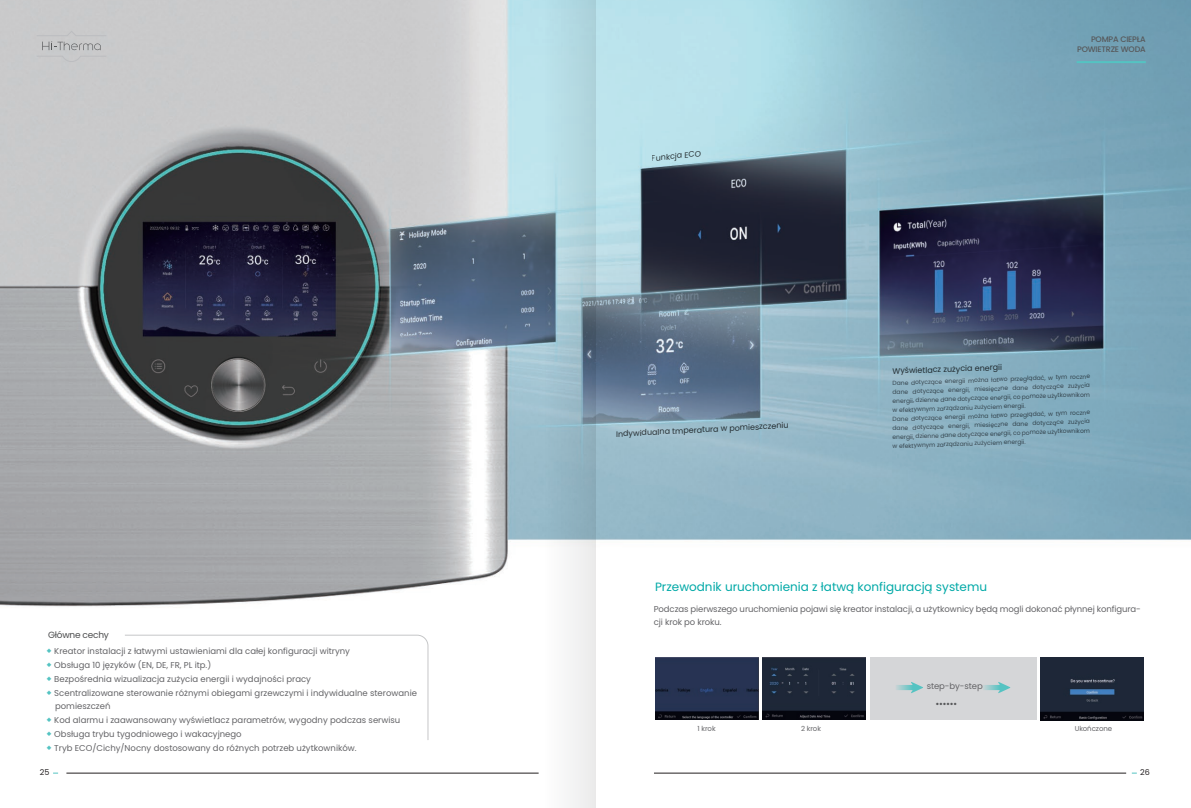
<style>
.page{position:relative;width:1191px;height:808px;background:#fff}
.page>*{position:absolute;margin:0;border:0;box-sizing:border-box;transform-origin:0 0}
.t1{font:19px "Poppins";color:#57585a}
.t2{font:12px "Poppins";color:#00a9a7}
.t3{font:9px "Poppins";letter-spacing:-.025em;color:#4b4c4d}
.t4{font:8.5px/13px "Poppins";color:#636366}
.t5{font:8px "Poppins";color:#3e3e3f}
.t6{font:500 8px/9.6px "Poppins";letter-spacing:-.025em;color:#57585a;text-align:right}
.t7{font:8px "Poppins";color:#231f20}
.t8{font:7px "Poppins";letter-spacing:-.01em;color:#636366}
.t9{font:6px "Poppins";color:#636366}
.s1{font-family:"FZLTHJW GB1 0";font-size:6px;color:#54c3c2}
</style>
<div class="page">
<div style="left:870px;top:657px;width:166px;height:63px;background:#d5d6d8"></div>
<img style="left:0;top:0;width:1191px;height:645px">
<svg style="left:36px;top:56px;width:71px;height:6px"></svg>
<svg style="left:36px;top:31px;width:71px;height:19px"></svg>
<hr style="left:66px;top:773px;width:472px;height:1px;background:#231f20">
<hr style="left:654px;top:773px;width:472px;height:1px;background:#231f20">
<svg style="left:125px;top:635px;width:303px;height:105px"></svg>
<img style="left:655px;top:657px;width:103px;height:62px">
<img style="left:762px;top:657px;width:104px;height:62px">
<img style="left:1040px;top:657px;width:103px;height:63px">
<svg style="left:983px;top:682px;width:27px;height:11px"></svg>
<svg style="left:896px;top:682px;width:27px;height:11px"></svg>
<hr style="left:1076px;top:61px;width:69px;height:2px;background:#54c3c2">
<svg style="left:544px;top:0;width:52px;height:808px"></svg>
<p class="t5" style="left:651px;top:154px;width:51px;rotate:-6deg">Funkcja ECO</p>
<p class="t5" style="left:615px;top:429px;width:174px;rotate:-3deg">Indywidualna tmperatura w pomieszczeniu</p>
<p class="t6" style="left:1077px;top:34px;width:70px">POMPA CIEPŁA<br>POWIETRZE WODA</p>
<p class="t5" style="left:892px;top:366px;width:111px;rotate:-2deg">Wyświetlacz zużycia energii</p>
<p class="t9" style="left:892px;top:380px;width:199px;rotate:-2deg">Dane dotyczące energii można łatwo przeglądać, w tym roczne</p>
<p class="t9" style="left:892px;top:389px;width:199px;rotate:-2deg">dane dotyczące energii, miesięczne dane dotyczące zużycia</p>
<p class="t9" style="left:892px;top:398px;width:199px;rotate:-2deg">energii, dzienne dane dotyczące energii, co pomoże użytkownikom</p>
<p class="t9" style="left:892px;top:407px;width:135px;rotate:-2deg">w efektywnym zarządzaniu zużyciem energii.</p>
<p class="t9" style="left:892px;top:416px;width:199px;rotate:-2deg">Dane dotyczące energii można łatwo przeglądać, w tym roczne</p>
<p class="t9" style="left:892px;top:425px;width:199px;rotate:-2deg">dane dotyczące energii, miesięczne dane dotyczące zużycia</p>
<p class="t9" style="left:892px;top:434px;width:199px;rotate:-2deg">energii, dzienne dane dotyczące energii, co pomoże użytkownikom</p>
<p class="t9" style="left:892px;top:443px;width:135px;rotate:-2deg">w efektywnym zarządzaniu zużyciem energii.</p>
<h2 class="t2" style="left:655px;top:580px;width:333px">Przewodnik uruchomienia z łatwą konfiguracją systemu</h2>
<p class="t3" style="left:48px;top:629px;width:63px">Główne cechy</p>
<p class="t4" style="left:46px;top:644px;width:305px"><span class="s1">◆</span> Kreator instalacji z łatwymi ustawieniami dla całej konfiguracji witryny</p>
<p class="t4" style="left:46px;top:658px;width:167px"><span class="s1">◆</span> Obsługa 10 języków (EN, DE, FR, PL itp.)</p>
<p class="t4" style="left:46px;top:672px;width:266px"><span class="s1">◆</span> Bezpośrednia wizualizacja zużycia energii i wydajności pracy</p>
<p class="t4" style="left:55px;top:686px;width:363px;text-indent:-9px"><span class="s1">◆</span> Scentralizowane sterowanie różnymi obiegami grzewczymi i indywidualne sterowanie pomieszczeń</p>
<p class="t4" style="left:46px;top:713px;width:356px"><span class="s1">◆</span> Kod alarmu i zaawansowany wyświetlacz parametrów, wygodny podczas serwisu</p>
<p class="t4" style="left:46px;top:727px;width:197px"><span class="s1">◆</span> Obsługa trybu tygodniowego i wakacyjnego</p>
<p class="t4" style="left:46px;top:741px;width:312px"><span class="s1">◆</span> Tryb ECO/Cichy/Nocny dostosowany do różnych potrzeb użytkowników.</p>
<p class="t4" style="left:654px;top:603px;width:488px">Podczas pierwszego uruchomienia pojawi się kreator instalacji, a użytkownicy będą mogli dokonać płynnej konfigura&shy;cji krok po kroku.</p>
<p class="t4" style="left:926px;top:680px;width:58px">step-by-step</p>
<h1 class="t1" style="left:935px;top:687px;width:23px">……</h1>
<p class="t8" style="left:697px;top:724px;width:20px">1 krok</p>
<p class="t8" style="left:801px;top:724px;width:21px">2 krok</p>
<p class="t8" style="left:1074px;top:724px;width:39px">Ukończone</p>
<p class="t7" style="left:40px;top:768px;width:11px">25</p>
<p class="t7" style="left:1140px;top:768px;width:11px">26</p>
</div>
